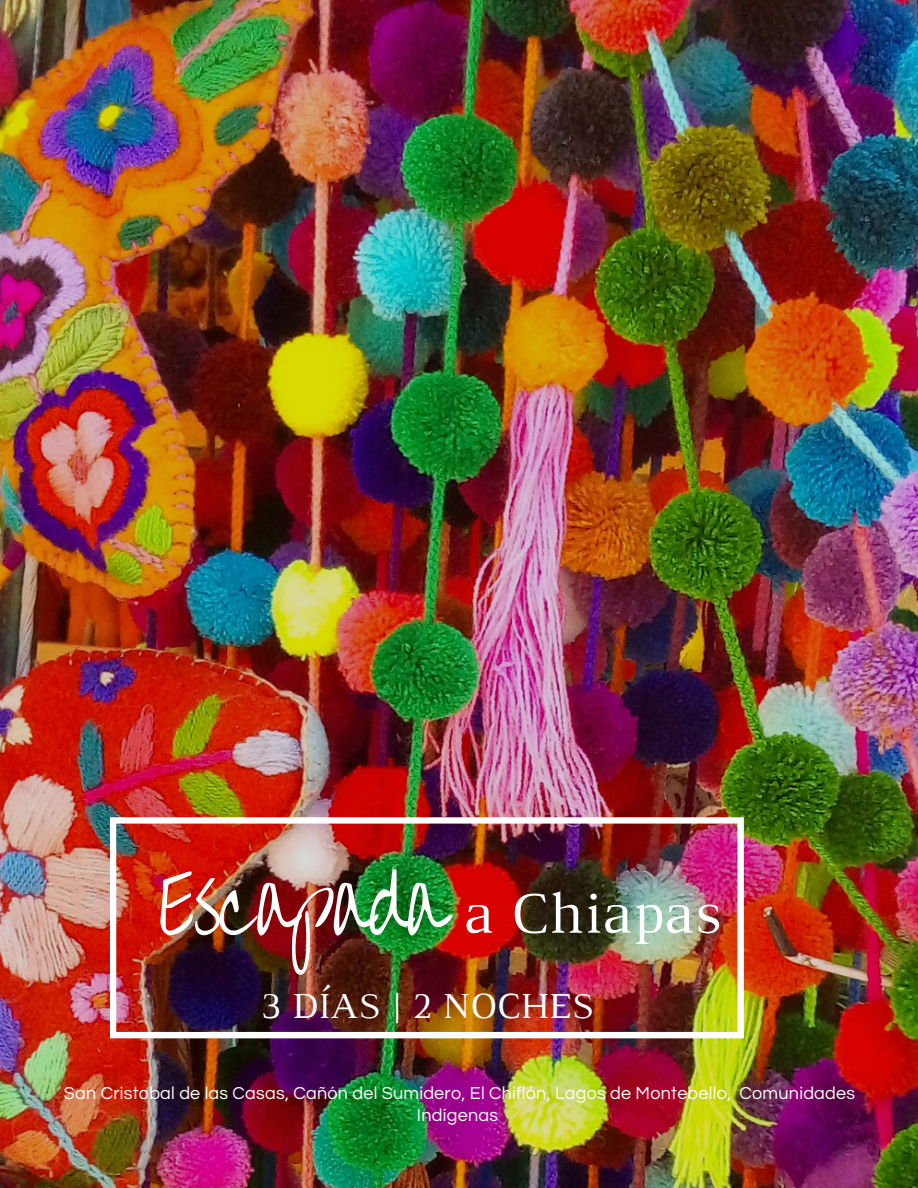
<style>
.page{position:relative;width:918px;height:1188px;background:#fff}
.page>*{position:absolute;margin:0;border:0;box-sizing:border-box;transform-origin:0 0}
.t1{font:79.5px "Overthe Rainbow";letter-spacing:-.04em;color:#fff}
.t2{font:37.5px "Luthier";color:#fff}
.t3{font:18px/22px "Questrial";letter-spacing:.015em;color:#fff;text-align:center}
.s1{font-family:"Luthier";font-size:60px}
</style>
<div class="page">
<img style="left:0;top:0;width:918px;height:1188px">
<img style="left:110px;top:817px;width:634px;height:221px">
<h1 class="t1" style="left:159px;top:861px;width:563px">Escapada <span class="s1">a Chiapas</span></h1>
<h2 class="t2" style="left:261px;top:993px;width:334px">3 DÍAS | 2 NOCHES</h2>
<p class="t3" style="left:64px;top:1082px;width:793px">San Cristobal de las Casas, Cañón del Sumidero, El Chiflón, Lagos de Montebello, Comunidades<br>Indígenas</p>
</div>
